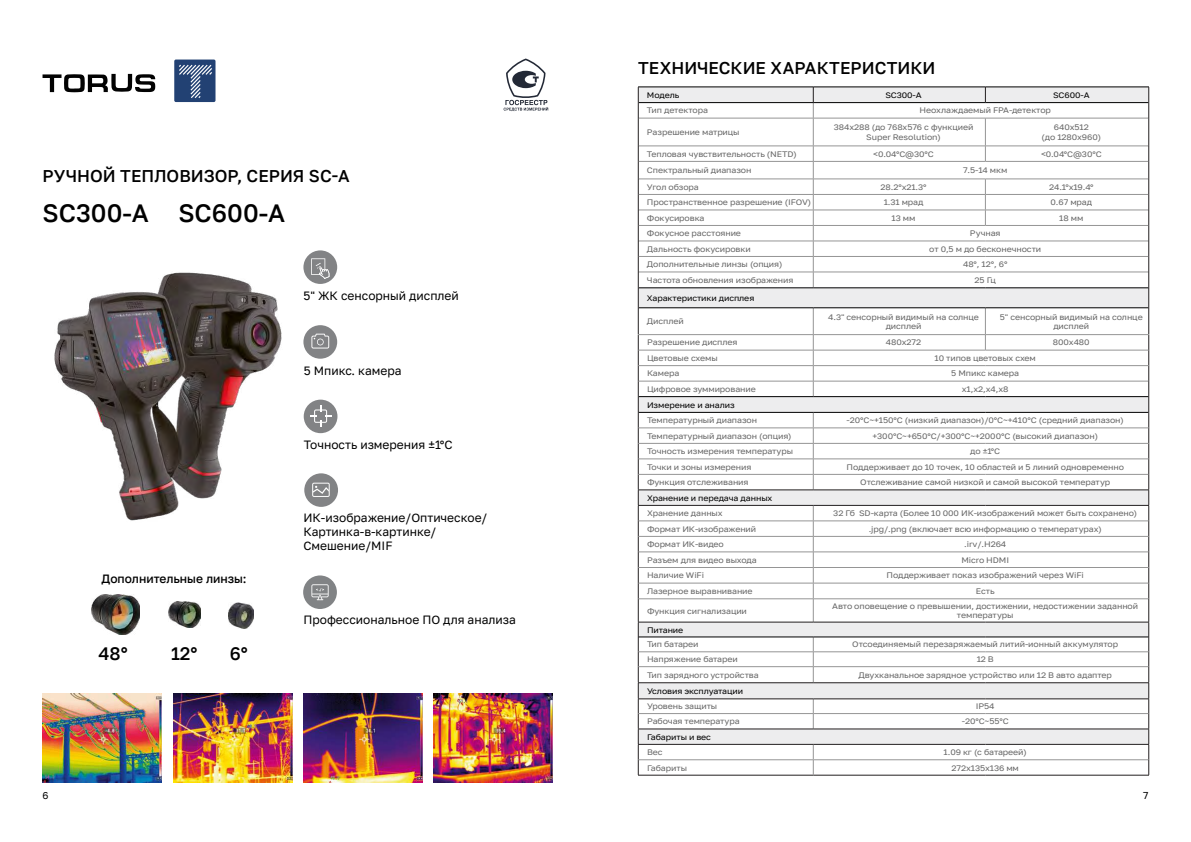
<style>
.page{position:relative;width:1191px;height:842px;background:#fff}
.page>*{position:absolute;margin:0;border:0;box-sizing:border-box;transform-origin:0 0}
.t1{font:500 25px "Golos Text";color:#000}
.t2{font:500 18px "Golos Text";color:#000}
.t3{font:500 17px "Golos Text";color:#000}
.t4{font:12px/14px "Golos Text";color:#000}
.t5{font:500 12px "Golos Text";color:#000}
.t6{font:10px "Golos Text";color:#000}
.t7{font:8px/9px "Golos Text";letter-spacing:-.01em;color:#666;text-align:center;scale:1.1 1}
.t8{font:8px "Golos Text";letter-spacing:-.01em;color:#000;scale:1.1 1}
</style>
<div class="page">
<svg style="left:43px;top:74px;width:112px;height:18px"></svg>
<div style="left:174px;top:60px;width:41px;height:42px;background:#224173;border-radius:2px"></div>
<svg style="left:179px;top:65px;width:33px;height:33px"></svg>
<svg style="left:503px;top:59px;width:45px;height:52px"></svg>
<hr style="left:638px;top:775px;width:175px;height:1px;background:#231f20">
<hr style="left:813px;top:775px;width:172px;height:1px;background:#231f20">
<hr style="left:985px;top:775px;width:164px;height:1px;background:#231f20">
<svg style="left:638px;top:87px;width:511px;height:688px"></svg>
<hr style="left:638px;top:334px;width:175px;height:1px;background:#959595">
<hr style="left:813px;top:334px;width:172px;height:1px;background:#959595">
<hr style="left:985px;top:334px;width:164px;height:1px;background:#959595">
<div style="left:303px;top:250px;width:34px;height:34px;background:#828385;border-radius:50%"></div>
<svg style="left:311px;top:258px;width:18px;height:21px"></svg>
<div style="left:303px;top:325px;width:34px;height:34px;background:#828385;border-radius:50%"></div>
<svg style="left:311px;top:334px;width:18px;height:15px"></svg>
<div style="left:304px;top:400px;width:33px;height:33px;background:#828385;border-radius:50%"></div>
<svg style="left:310px;top:405px;width:21px;height:22px"></svg>
<div style="left:304px;top:473px;width:34px;height:34px;background:#828385;border-radius:50%"></div>
<svg style="left:312px;top:483px;width:18px;height:14px"></svg>
<div style="left:303px;top:575px;width:34px;height:34px;background:#818385;border-radius:50%"></div>
<svg style="left:311px;top:584px;width:18px;height:16px"></svg>
<img style="left:91px;top:594px;width:48px;height:41px">
<img style="left:169px;top:602px;width:31px;height:25px">
<img style="left:228px;top:603px;width:25px;height:26px">
<img style="left:54px;top:272px;width:228px;height:249px">
<img style="left:303px;top:693px;width:119px;height:89px">
<img style="left:43px;top:693px;width:119px;height:89px">
<img style="left:174px;top:693px;width:119px;height:89px">
<img style="left:434px;top:693px;width:119px;height:89px">
<h3 class="t3" style="left:43px;top:166px;width:308px">РУЧНОЙ ТЕПЛОВИЗОР, СЕРИЯ SC-A</h3>
<h1 class="t1" style="left:43px;top:198px;width:244px">SC300-A SC600-A</h1>
<h3 class="t5" style="left:102px;top:572px;width:146px">Дополнительные линзы:</h3>
<h2 class="t2" style="left:99px;top:642px;width:31px">48°</h2>
<h2 class="t2" style="left:171px;top:642px;width:28px">12°</h2>
<h2 class="t2" style="left:230px;top:642px;width:20px">6°</h2>
<h3 class="t4" style="left:303px;top:289px;width:157px">5" ЖК сенсорный дисплей</h3>
<h3 class="t4" style="left:304px;top:363px;width:99px">5 Мпикс. камера</h3>
<h3 class="t4" style="left:304px;top:438px;width:150px">Точность измерения ±1°С</h3>
<h3 class="t4" style="left:303px;top:511px;width:185px">ИК-изображение/Оптическое/<br>Картинка-в-картинке/<br>Смешение/MIF</h3>
<h3 class="t4" style="left:303px;top:613px;width:214px">Профессиональное ПО для анализа</h3>
<h3 class="t3" style="left:638px;top:58px;width:299px">ТЕХНИЧЕСКИЕ ХАРАКТЕРИСТИКИ</h3>
<p class="t8" style="left:647px;top:90px;width:31px">Moдель</p>
<p class="t8" style="left:885px;top:90px;width:35px">SC300-A</p>
<p class="t8" style="left:1053px;top:90px;width:35px">SC600-A</p>
<p class="t7" style="left:647px;top:106px;width:57px">Тип детектора</p>
<p class="t7" style="left:919px;top:106px;width:121px">Неохлаждаемый FPA-детектор</p>
<p class="t7" style="left:647px;top:128px;width:86px">Разрешение матрицы</p>
<p class="t7" style="left:833px;top:121px;width:128px;line-height:10.7px">384х288 (до 768х576 с функцией<br>Super Resolution)</p>
<p class="t7" style="left:1041px;top:121px;width:56px;line-height:10.7px">640x512<br>(до 1280х960)</p>
<p class="t7" style="left:647px;top:149px;width:138px">Тепловая чувствительность (NETD)</p>
<p class="t7" style="left:873px;top:149px;width:57px">&lt;0.04°С@30°С</p>
<p class="t7" style="left:1041px;top:149px;width:57px">&lt;0.04°С@30°С</p>
<p class="t7" style="left:647px;top:166px;width:96px">Спектральный диапазон</p>
<p class="t7" style="left:963px;top:166px;width:42px">7.5-14 мкм</p>
<p class="t7" style="left:647px;top:182px;width:49px">Угол обзора</p>
<p class="t7" style="left:880px;top:182px;width:43px">28.2°х21.3°</p>
<p class="t7" style="left:1049px;top:182px;width:42px">24.1°х19.4°</p>
<p class="t7" style="left:647px;top:198px;width:151px">Пространственное разрешение (IFOV)</p>
<p class="t7" style="left:883px;top:198px;width:38px">1.31 мрад</p>
<p class="t7" style="left:1050px;top:198px;width:39px">0.67 мрад</p>
<p class="t7" style="left:647px;top:213px;width:54px">Фокусировка</p>
<p class="t7" style="left:891px;top:213px;width:23px">13 мм</p>
<p class="t7" style="left:1059px;top:213px;width:23px">18 мм</p>
<p class="t7" style="left:647px;top:229px;width:87px">Фокусное расстояние</p>
<p class="t7" style="left:970px;top:229px;width:29px">Ручная</p>
<p class="t7" style="left:647px;top:244px;width:96px">Дальность фокусировки</p>
<p class="t7" style="left:929px;top:244px;width:103px">от 0,5 м до бесконечности</p>
<p class="t7" style="left:647px;top:260px;width:125px">Дополнительные линзы (опция)</p>
<p class="t7" style="left:963px;top:260px;width:42px">48°, 12°, 6°</p>
<p class="t7" style="left:647px;top:276px;width:135px">Частота обновления изображения</p>
<p class="t7" style="left:974px;top:276px;width:21px">25 Гц</p>
<p class="t8" style="left:647px;top:293px;width:99px">Характеристики дисплея</p>
<p class="t7" style="left:647px;top:317px;width:35px">Дисплей</p>
<p class="t7" style="left:828px;top:312px;width:138px">4.3" сенсорный видимый на солнце дисплей</p>
<p class="t7" style="left:1000px;top:312px;width:131px">5" сенсорный видимый на солнце дисплей</p>
<p class="t7" style="left:647px;top:338px;width:84px">Разрешение дисплея</p>
<p class="t7" style="left:886px;top:338px;width:34px">480х272</p>
<p class="t7" style="left:1053px;top:338px;width:35px">800х480</p>
<p class="t7" style="left:647px;top:354px;width:66px">Цветовые схемы</p>
<p class="t7" style="left:934px;top:354px;width:94px">10 типов цветовых схем</p>
<p class="t7" style="left:647px;top:369px;width:31px">Камера</p>
<p class="t7" style="left:951px;top:369px;width:63px">5 Мпикс камера</p>
<p class="t7" style="left:647px;top:385px;width:100px">Цифровое зуммирование</p>
<p class="t7" style="left:962px;top:385px;width:44px">х1,х2,х4,х8</p>
<p class="t8" style="left:647px;top:400px;width:81px">Измерение и анализ</p>
<p class="t7" style="left:647px;top:416px;width:102px">Температурный диапазон</p>
<p class="t7" style="left:846px;top:416px;width:253px">-20°С~+150°С (низкий диапазон)/0°C~+410°C (средний диапазон)</p>
<p class="t7" style="left:647px;top:431px;width:133px">Температурный диапазон (опция)</p>
<p class="t7" style="left:872px;top:431px;width:206px">+300°C~+650°C/+300°C~+2000°C (высокий диапазон)</p>
<p class="t7" style="left:647px;top:447px;width:134px">Точность измерения температуры</p>
<p class="t7" style="left:970px;top:447px;width:29px">до ±1°С</p>
<p class="t7" style="left:647px;top:462px;width:96px">Точки и зоны измерения</p>
<p class="t7" style="left:846px;top:462px;width:254px">Поддерживает до 10 точек, 10 областей и 5 линий одновременно</p>
<p class="t7" style="left:647px;top:478px;width:94px">Функция отслеживания</p>
<p class="t7" style="left:860px;top:478px;width:229px">Отслеживание самой низкой и самой высокой температур</p>
<p class="t8" style="left:647px;top:493px;width:115px">Хранение и передача данных</p>
<p class="t7" style="left:647px;top:509px;width:70px">Хранение данных</p>
<p class="t7" style="left:833px;top:509px;width:278px">32 Гб SD-карта (Более 10 000 ИК-изображений может быть сохранено)</p>
<p class="t7" style="left:647px;top:524px;width:101px">Формат ИК-изображений</p>
<p class="t7" style="left:868px;top:524px;width:213px">.jpg/.png (включает всю информацию о температурах)</p>
<p class="t7" style="left:647px;top:540px;width:71px">Формат ИК-видео</p>
<p class="t7" style="left:964px;top:540px;width:40px">.irv/.H264</p>
<p class="t7" style="left:647px;top:555px;width:101px">Разъем для видео выхода</p>
<p class="t7" style="left:961px;top:555px;width:45px">Micro HDMI</p>
<p class="t7" style="left:647px;top:571px;width:53px">Наличие WiFi</p>
<p class="t7" style="left:886px;top:571px;width:181px">Поддерживает показ изображений через WiFi</p>
<p class="t7" style="left:647px;top:587px;width:98px">Лазерное выравнивание</p>
<p class="t7" style="left:976px;top:587px;width:19px">Есть</p>
<p class="t7" style="left:647px;top:606px;width:92px">Функция сигнализации</p>
<p class="t7" style="left:832px;top:602px;width:279px">Авто оповещение о превышении, достижении, недостижении заданной температуры</p>
<p class="t8" style="left:647px;top:625px;width:35px">Питание</p>
<p class="t7" style="left:647px;top:640px;width:48px">Тип батареи</p>
<p class="t7" style="left:852px;top:640px;width:243px">Отсоединяемый перезаряжаемый литий-ионный аккумулятор</p>
<p class="t7" style="left:647px;top:655px;width:84px">Напряжение батареи</p>
<p class="t7" style="left:976px;top:655px;width:17px">12 В</p>
<p class="t7" style="left:647px;top:670px;width:103px">Тип зарядного устройства</p>
<p class="t7" style="left:858px;top:670px;width:232px">Двухканальное зарядное устройство или 12 В авто адаптер</p>
<p class="t8" style="left:647px;top:686px;width:89px">Условия эксплуатации</p>
<p class="t7" style="left:647px;top:702px;width:65px">Уровень защиты</p>
<p class="t7" style="left:976px;top:702px;width:19px">IP54</p>
<p class="t7" style="left:647px;top:717px;width:86px">Рабочая температура</p>
<p class="t7" style="left:961px;top:717px;width:44px">-20°С~55°С</p>
<p class="t8" style="left:647px;top:732px;width:60px">Габариты и вес</p>
<p class="t7" style="left:647px;top:748px;width:16px">Вес</p>
<p class="t7" style="left:943px;top:748px;width:77px">1.09 кг (с батареей)</p>
<p class="t7" style="left:647px;top:763px;width:38px">Габариты</p>
<p class="t7" style="left:951px;top:763px;width:63px">272x135x136 мм</p>
<p class="t6" style="left:43px;top:789px;width:8px">6</p>
<p class="t6" style="left:1143px;top:789px;width:7px">7</p>
</div>
